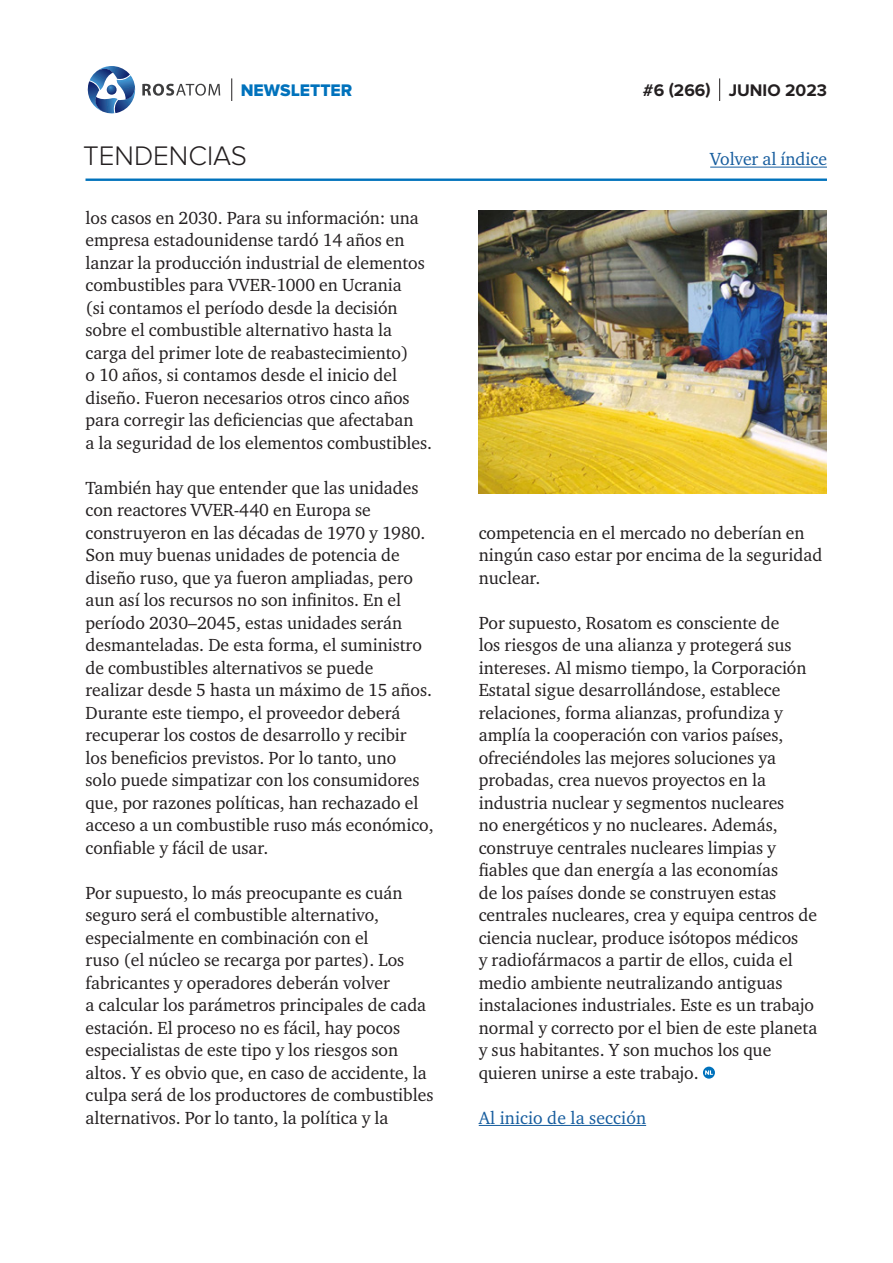
<style>
.page{position:relative;width:893px;height:1263px;background:#fff}
.page>*{position:absolute;margin:0;border:0;box-sizing:border-box;transform-origin:0 0}
.t1{font:300 27.9px "Proxima Nova";color:#231f20}
.main_text{font:18px/22.5px "Charter ITC";color:#231f20}
.hyperlink{font:18px "Charter ITC";letter-spacing:.01em;color:#175d9e}
.t2{font:700 17.4px "Proxima Nova";color:#231f20}
.t3{font:17.4px "Proxima Nova Extrabld";color:#0072bc}
</style>
<div class="page">
<hr style="left:86px;top:179px;width:741px;height:2px;background:#0072bc">
<svg style="left:87px;top:66px;width:49px;height:48px"></svg>
<svg style="left:142px;top:84px;width:78px;height:12px"></svg>
<svg style="left:231px;top:78px;width:1px;height:23px"></svg>
<hr style="left:710px;top:167px;width:117px;height:1px;background:#175d9e">
<svg style="left:719px;top:78px;width:1px;height:23px"></svg>
<hr style="left:479px;top:1125px;width:167px;height:1px;background:#175d9e">
<svg style="left:703px;top:1066px;width:12px;height:13px"></svg>
<img style="left:479px;top:210px;width:348px;height:284px">
<p class="t3" style="left:241px;top:80px;width:113px">NEWSLETTER</p>
<h1 class="t1" style="left:83px;top:140px;width:165px">TENDENCIAS</h1>
<p class="main_text" style="left:86px;top:206px;width:348px">los casos en 2030. Para su información: una empresa estadounidense tardó 14 años en lanzar la producción industrial de elementos combustibles para VVER‑1000 en Ucrania<br>(si contamos el período desde la decisión sobre el combustible alternativo hasta la carga del primer lote de reabastecimiento)<br>o 10 años, si contamos desde el inicio del diseño. Fueron necesarios otros cinco años para corregir las deficiencias que afectaban<br>a la seguridad de los elementos combustibles.</p>
<p class="main_text" style="left:86px;top:476px;width:350px">También hay que entender que las unidades con reactores VVER‑440 en Europa se construyeron en las décadas de 1970 y 1980.<br>Son muy buenas unidades de potencia de diseño ruso, que ya fueron ampliadas, pero aun así los recursos no son infinitos. En el período 2030–2045, estas unidades serán desmanteladas. De esta forma, el suministro de combustibles alternativos se puede realizar desde 5 hasta un máximo de 15 años.<br>Durante este tiempo, el proveedor deberá recuperar los costos de desarrollo y recibir<br>los beneficios previstos. Por lo tanto, uno<br>solo puede simpatizar con los consumidores que, por razones políticas, han rechazado el acceso a un combustible ruso más económico, confiable y fácil de usar.</p>
<p class="main_text" style="left:86px;top:881px;width:349px">Por supuesto, lo más preocupante es cuán seguro será el combustible alternativo, especialmente en combinación con el<br>ruso (el núcleo se recarga por partes). Los fabricantes y operadores deberán volver<br>a calcular los parámetros principales de cada estación. El proceso no es fácil, hay pocos especialistas de este tipo y los riesgos son altos. Y es obvio que, en caso de accidente, la culpa será de los productores de combustibles alternativos. Por lo tanto, la política y la</p>
<p class="t2" style="left:643px;top:80px;width:186px">#6 (266) JUNIO 2023</p>
<p class="hyperlink" style="left:710px;top:148px;width:118px">Volver al índice</p>
<p class="main_text" style="left:479px;top:521px;width:345px">competencia en el mercado no deberían en ningún caso estar por encima de la seguridad nuclear.</p>
<p class="main_text" style="left:479px;top:611px;width:340px">Por supuesto, Rosatom es consciente de<br>los riesgos de una alianza y protegerá sus intereses. Al mismo tiempo, la Corporación Estatal sigue desarrollándose, establece relaciones, forma alianzas, profundiza y amplía la cooperación con varios países, ofreciéndoles las mejores soluciones ya probadas, crea nuevos proyectos en la industria nuclear y segmentos nucleares<br>no energéticos y no nucleares. Además, construye centrales nucleares limpias y fiables que dan energía a las economías<br>de los países donde se construyen estas centrales nucleares, crea y equipa centros de ciencia nuclear, produce isótopos médicos<br>y radiofármacos a partir de ellos, cuida el medio ambiente neutralizando antiguas instalaciones industriales. Este es un trabajo normal y correcto por el bien de este planeta y sus habitantes. Y son muchos los que quieren unirse a este trabajo.</p>
<p class="hyperlink" style="left:479px;top:1106px;width:169px">Al inicio de la sección</p>
</div>
